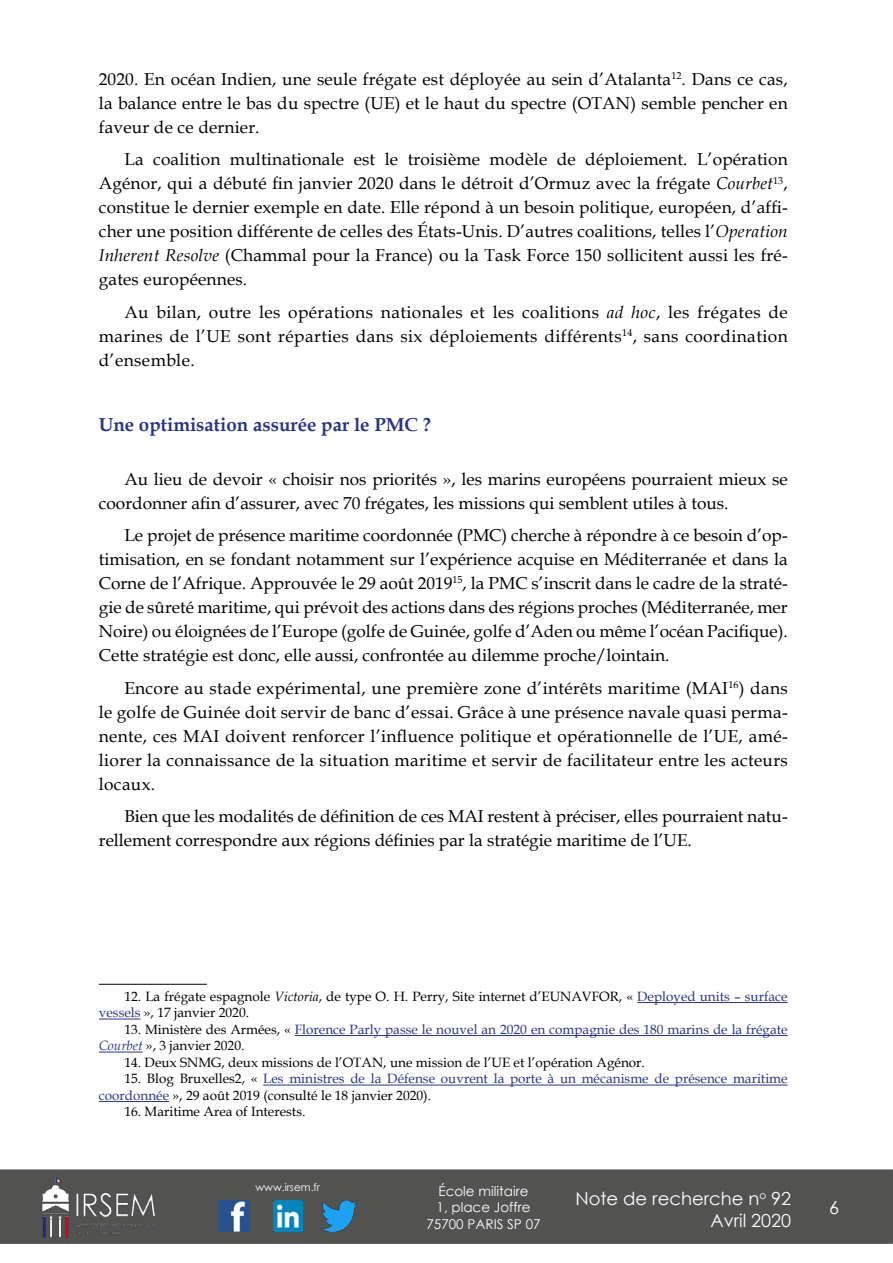
<style>
.page{position:relative;width:893px;height:1263px;background:#fff}
.page>*{position:absolute;margin:0;border:0;box-sizing:border-box;transform-origin:0 0}
.t1{font:700 18.75px "Book Antiqua";color:#283583}
.t2{font:18px/21.6px "Century Gothic";color:#fff;text-align:right}
.t3{font:17.25px/24px "Book Antiqua";color:#000;text-align:justify}
.t4{font:13.5px/16.5px "Book Antiqua";color:#283583}
.t5{font:13.5px/16.5px "Book Antiqua";color:#000}
.t6{font:13.5px/16.2px "Century Gothic";color:#fff;text-align:center}
.t7{font:10.5px "Century Gothic";color:#fff}
.s1{font-style:italic}
.s2{color:#283583}
.s3{color:#000}
</style>
<div class="page">
<div style="left:0;top:1169px;width:893px;height:75px;background:#525251"></div>
<img style="left:39px;top:1169px;width:117px;height:75px">
<img style="left:322px;top:1200px;width:36px;height:32px">
<img style="left:218px;top:1200px;width:31px;height:32px">
<img style="left:274px;top:1200px;width:28px;height:32px">
<hr style="left:99px;top:984px;width:108px;height:1px;background:#000">
<hr style="left:637px;top:1002px;width:151px;height:1px;background:#283583">
<hr style="left:99px;top:1019px;width:42px;height:1px;background:#283583">
<hr style="left:295px;top:1035px;width:493px;height:1px;background:#283583">
<hr style="left:99px;top:1052px;width:44px;height:1px;background:#283583">
<hr style="left:263px;top:1085px;width:525px;height:1px;background:#283583">
<hr style="left:99px;top:1101px;width:70px;height:1px;background:#283583">
<p class="t3" style="left:99px;top:67px;width:690px">2020. En océan Indien, une seule frégate est déployée au sein d’Atalanta<sup>12</sup>. Dans ce cas, la balance entre le bas du spectre (UE) et le haut du spectre (OTAN) semble pencher en faveur de ce dernier.</p>
<p class="t3" style="left:99px;top:147px;width:690px;text-indent:26px">La coalition multinationale est le troisième modèle de déploiement. L’opération Agénor, qui a débuté fin janvier 2020 dans le détroit d’Ormuz avec la frégate <span class="s1">Courbet</span><sup>13</sup>, constitue le dernier exemple en date. Elle répond à un besoin politique, européen, d’affi&shy;cher une position différente de celles des États-Unis. D’autres coalitions, telles l’<span class="s1">Operation Inherent Resolve</span> (Chammal pour la France) ou la Task Force 150 sollicitent aussi les fré&shy;gates européennes.</p>
<p class="t3" style="left:99px;top:300px;width:690px;text-indent:26px">Au bilan, outre les opérations nationales et les coalitions <span class="s1">ad hoc</span>, les frégates de marines de l’UE sont réparties dans six déploiements différents<sup>14</sup>, sans coordination d’ensemble.</p>
<p class="t1" style="left:99px;top:412px;width:299px">Une optimisation assurée par le PMC</p>
<p class="t1" style="left:423px;top:412px;width:10px">?</p>
<p class="t3" style="left:99px;top:466px;width:690px;text-indent:26px">Au lieu de devoir « choisir nos priorités », les marins européens pourraient mieux se coordonner afin d’assurer, avec 70 frégates, les missions qui semblent utiles à tous.</p>
<p class="t3" style="left:99px;top:523px;width:690px;text-indent:26px">Le projet de présence maritime coordonnée (PMC) cherche à répondre à ce besoin d’op&shy;timisation, en se fondant notamment sur l’expérience acquise en Méditerranée et dans la Corne de l’Afrique. Approuvée le 29 août 2019<sup>15</sup>, la PMC s’inscrit dans le cadre de la straté&shy;gie de sûreté maritime, qui prévoit des actions dans des régions proches (Méditerranée, mer Noire) ou éloignées de l’Europe (golfe de Guinée, golfe d’Aden ou même l’océan Pacifique).<br>Cette stratégie est donc, elle aussi, confrontée au dilemme proche/lointain.</p>
<p class="t3" style="left:99px;top:675px;width:690px;text-indent:26px">Encore au stade expérimental, une première zone d’intérêts maritime (MAI<sup>16</sup>) dans le golfe de Guinée doit servir de banc d’essai. Grâce à une présence navale quasi perma&shy;nente, ces MAI doivent renforcer l’influence politique et opérationnelle de l’UE, amé&shy;liorer la connaissance de la situation maritime et servir de facilitateur entre les acteurs locaux.</p>
<p class="t3" style="left:99px;top:804px;width:690px;text-indent:26px">Bien que les modalités de définition de ces MAI restent à préciser, elles pourraient natu&shy;rellement correspondre aux régions définies par la stratégie maritime de l’UE.</p>
<p class="t5" style="left:99px;top:987px;width:690px;text-indent:26px">12. La frégate espagnole <span class="s1">Victoria</span>, de type O. H. Perry, Site internet d’EUNAVFOR, « <span class="s2">Deployed units – surface vessels</span> », 17 janvier 2020.</p>
<p class="t4" style="left:99px;top:1020px;width:690px;text-indent:26px"><span class="s3">13. Ministère des Armées, «</span> Florence Parly passe le nouvel an 2020 en compagnie des 180 marins de la frégate<br><span class="s1">Courbet</span> <span class="s3">», 3 janvier 2020.</span></p>
<p class="t5" style="left:124px;top:1053px;width:522px">14. Deux SNMG, deux missions de l’OTAN, une mission de l’UE et l’opération Agénor.</p>
<p class="t4" style="left:99px;top:1070px;width:690px;text-indent:26px"><span class="s3">15. Blog Bruxelles2, «</span> Les ministres de la Défense ouvrent la porte à un mécanisme de présence maritime coordonnée <span class="s3">», 29 août 2019 (consulté le 18 janvier 2020).</span></p>
<p class="t5" style="left:124px;top:1103px;width:183px">16. Maritime Area of Interests.</p>
<p class="t7" style="left:256px;top:1179px;width:66px">www.irsem.fr</p>
<p class="t6" style="left:426px;top:1183px;width:116px">École militaire<br>1, place Joffre<br>75700 PARIS SP 07</p>
<p class="t2" style="left:575px;top:1187px;width:217px">Note de recherche n<sup>o</sup> 92<br>Avril 2020</p>
<p class="t2" style="left:829px;top:1196px;width:11px">6</p>
</div>
